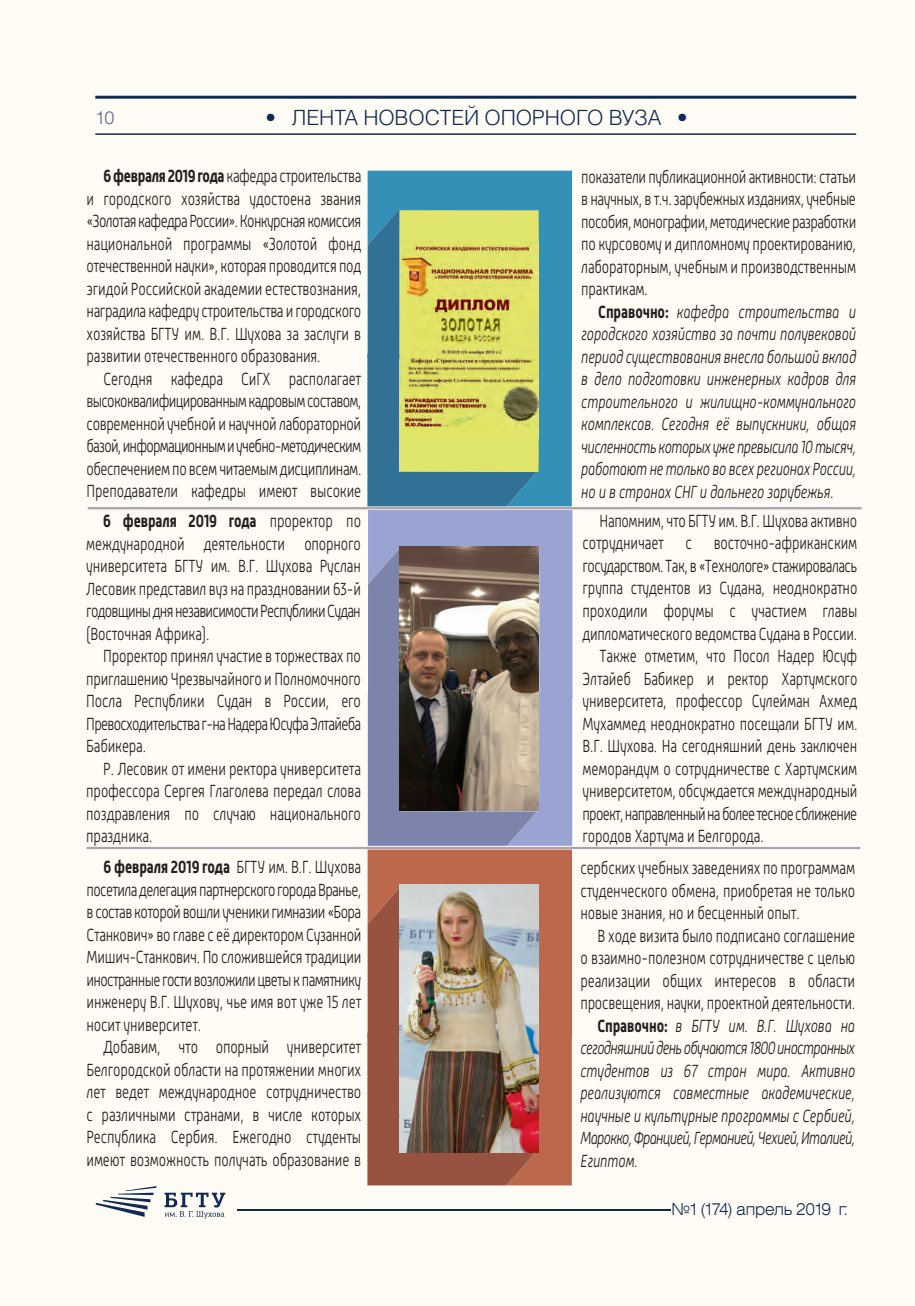
<style>
.page{position:relative;width:915px;height:1306px;background:#fff}
.page>*{position:absolute;margin:0;border:0;box-sizing:border-box;transform-origin:0 0}
.t1{font:21px "Helios Light C";letter-spacing:-.01em;color:#102b52}
.t2{font:300 18px/22.5px "Russia";letter-spacing:-.01em;color:#231f20;text-align:justify;scale:.77 1}
.t3{font:italic 300 18px/22.5px "Russia";letter-spacing:-.01em;color:#231f20;text-align:justify;scale:.77 1}
.t4{font:300 18px "Russia";letter-spacing:-.035em;color:#231f20;scale:.77 1}
.t5{font:italic 300 18px "Russia";letter-spacing:-.05em;color:#231f20;scale:.77 1}
.t6{font:300 18px "Russia";letter-spacing:-.055em;color:#231f20;scale:.77 1}
.t7{font:italic 300 18px "Russia";letter-spacing:-.045em;color:#231f20;scale:.77 1}
.t8{font:18px "Helios Light C";color:#59698c}
.t9{font:16.5px "Helios Ext Light C";letter-spacing:-.03em;color:#102b52;scale:.9 1}
.s1{font-weight:700}
.s2{font-weight:700;font-style:normal}
</style>
<div class="page">
<div style="left:0;top:0;width:914px;height:1305px;background:#fffcf6"></div>
<hr style="left:236px;top:1208px;width:434px;height:2px;background:#102b52">
<svg style="left:96px;top:1186px;width:60px;height:30px"></svg>
<svg style="left:164px;top:1192px;width:61px;height:26px"></svg>
<hr style="left:95px;top:133px;width:760px;height:2px;background:#102b52">
<hr style="left:95px;top:96px;width:760px;height:3px;background:#102b52">
<svg style="left:367px;top:171px;width:205px;height:1014px;background:#929484"></svg>
<img style="left:399px;top:884px;width:139px;height:268px">
<hr style="left:88px;top:507px;width:773px;height:2px;background:#a79ca5">
<hr style="left:86px;top:846px;width:774px;height:3px;background:#a79ca5">
<img style="left:399px;top:546px;width:139px;height:264px">
<p class="t8" style="left:95px;top:106px;width:21px">10</p>
<p class="t1" style="left:265px;top:105px;width:423px">• ЛЕНТА НОВОСТЕЙ ОПОРНОГО ВУЗА •</p>
<p class="t2" style="left:86px;top:165px;width:358px;text-indent:17px"><span class="s1">6 февраля 2019 года</span> кафедра строительства и городского хозяйства удостоена звания «Золотая кафедра России». Конкурсная комиссия национальной программы «Золотой фонд отечественной науки», которая проводится под эгидой Российской академии естествознания, наградила кафедру строительства и городского хозяйства БГТУ им. В.Г. Шухова за заслуги в развитии отечественного образования.</p>
<p class="t2" style="left:86px;top:367px;width:358px;text-indent:17px">Сегодня кафедра СиГХ располагает высококвалифицированным кадровым составом, современной учебной и научной лабораторной базой, информационным и учебно-методическим обеспечением по всем читаемым дисциплинам.<br>Преподаватели кафедры имеют высокие</p>
<p class="t2" style="left:86px;top:509px;width:358px;text-indent:17px"><span class="s1">6 февраля 2019 года</span> проректор по международной деятельности опорного университета БГТУ им. В.Г. Шухова Руслан Лесовик представил вуз на праздновании 63-й годовщины дня независимости Республики Судан (Восточная Африка).</p>
<p class="t2" style="left:86px;top:644px;width:358px;text-indent:17px">Проректор принял участие в торжествах по приглашению Чрезвычайного и Полномочного Посла Республики Судан в России, его Превосходительства г-на Надера Юсуфа Элтайеба Бабикера.</p>
<p class="t2" style="left:86px;top:757px;width:358px;text-indent:17px">Р. Лесовик от имени ректора университета профессора Сергея Глаголева передал слова поздравления по случаю национального праздника.</p>
<p class="t2" style="left:86px;top:855px;width:358px;text-indent:17px"><span class="s1">6 февраля 2019 года</span> БГТУ им. В.Г. Шухова посетила делегация партнерского города Вранье, в состав которой вошли ученики гимназии «Бора Станкович» во главе с её директором Сузанной Мишич-Станкович. По сложившейся традиции иностранные гости возложили цветы к памятнику инженеру В.Г. Шухову, чье имя вот уже 15 лет носит университет.</p>
<p class="t2" style="left:86px;top:1035px;width:358px;text-indent:17px">Добавим, что опорный университет Белгородской области на протяжении многих лет ведет международное сотрудничество с различными странами, в числе которых Республика Сербия. Ежегодно студенты имеют возможность получать образование в</p>
<p class="t2" style="left:581px;top:165px;width:358px">показатели публикационной активности: статьи в научных, в т.ч. зарубежных изданиях, учебные пособия, монографии, методические разработки по курсовому и дипломному проектированию, лабораторным, учебным и производственным практикам.</p>
<p class="t3" style="left:581px;top:300px;width:358px;text-indent:17px"><span class="s2">Справочно:</span> кафедра строительства и городского хозяйства за почти полувековой период существования внесла большой вклад в дело подготовки инженерных кадров для строительного и жилищно-коммунального комплексов. Сегодня её выпускники, общая численность которых уже превысила 10 тысяч, работают не только во всех регионах России, но и в странах СНГ и дальнего зарубежья.</p>
<p class="t2" style="left:599px;top:509px;width:336px">Напомним, что БГТУ им. В.Г. Шухова активно</p>
<p class="t2" style="left:582px;top:532px;width:358px">сотрудничает с восточно-африканским</p>
<p class="t4" style="left:582px;top:555px;width:358px">государством. Так, в «Технологе» стажировалась</p>
<p class="t2" style="left:582px;top:577px;width:358px">группа студентов из Судана, неоднократно</p>
<p class="t2" style="left:582px;top:599px;width:358px">проходили форумы с участием главы</p>
<p class="t2" style="left:582px;top:622px;width:358px">дипломатического ведомства Судана в России.</p>
<p class="t2" style="left:599px;top:644px;width:336px">Также отметим, что Посол Надер Юсуф</p>
<p class="t2" style="left:582px;top:667px;width:358px">Элтайеб Бабикер и ректор Хартумского</p>
<p class="t2" style="left:582px;top:689px;width:358px">университета, профессор Сулейман Ахмед</p>
<p class="t2" style="left:582px;top:712px;width:358px">Мухаммед неоднократно посещали БГТУ им.</p>
<p class="t2" style="left:582px;top:734px;width:358px">В.Г. Шухова. На сегодняшний день заключен</p>
<p class="t2" style="left:582px;top:757px;width:358px">меморандум о сотрудничестве с Хартумским</p>
<p class="t2" style="left:582px;top:779px;width:358px">университетом, обсуждается международный</p>
<p class="t6" style="left:582px;top:803px;width:358px">проект, направленный на более тесное сближение</p>
<p class="t2" style="left:582px;top:824px;width:237px">городов Хартума и Белгорода.</p>
<p class="t2" style="left:580px;top:856px;width:358px">сербских учебных заведениях по программам студенческого обмена, приобретая не только новые знания, но и бесценный опыт.</p>
<p class="t2" style="left:597px;top:924px;width:336px">В ходе визита было подписано соглашение</p>
<p class="t2" style="left:580px;top:946px;width:358px">о взаимно-полезном сотрудничестве с целью</p>
<p class="t2" style="left:580px;top:969px;width:358px">реализации общих интересов в области</p>
<p class="t2" style="left:580px;top:991px;width:358px">просвещения, науки, проектной деятельности.</p>
<p class="t3" style="left:597px;top:1014px;width:336px"><span class="s2">Справочно:</span> в БГТУ им. В.Г. Шухова на</p>
<p class="t7" style="left:580px;top:1037px;width:358px">сегодняшний день обучаются 1800 иностранных</p>
<p class="t3" style="left:580px;top:1059px;width:358px">студентов из 67 стран мира. Активно</p>
<p class="t3" style="left:580px;top:1081px;width:358px">реализуются совместные академические,</p>
<p class="t3" style="left:580px;top:1104px;width:358px">научные и культурные программы с Сербией,</p>
<p class="t5" style="left:580px;top:1127px;width:358px">Марокко, Францией, Германией, Чехией, Италией,</p>
<p class="t3" style="left:580px;top:1149px;width:76px">Египтом.</p>
<p class="t9" style="left:671px;top:1198px;width:198px">№1 (174) апрель 2019 г.</p>
</div>
